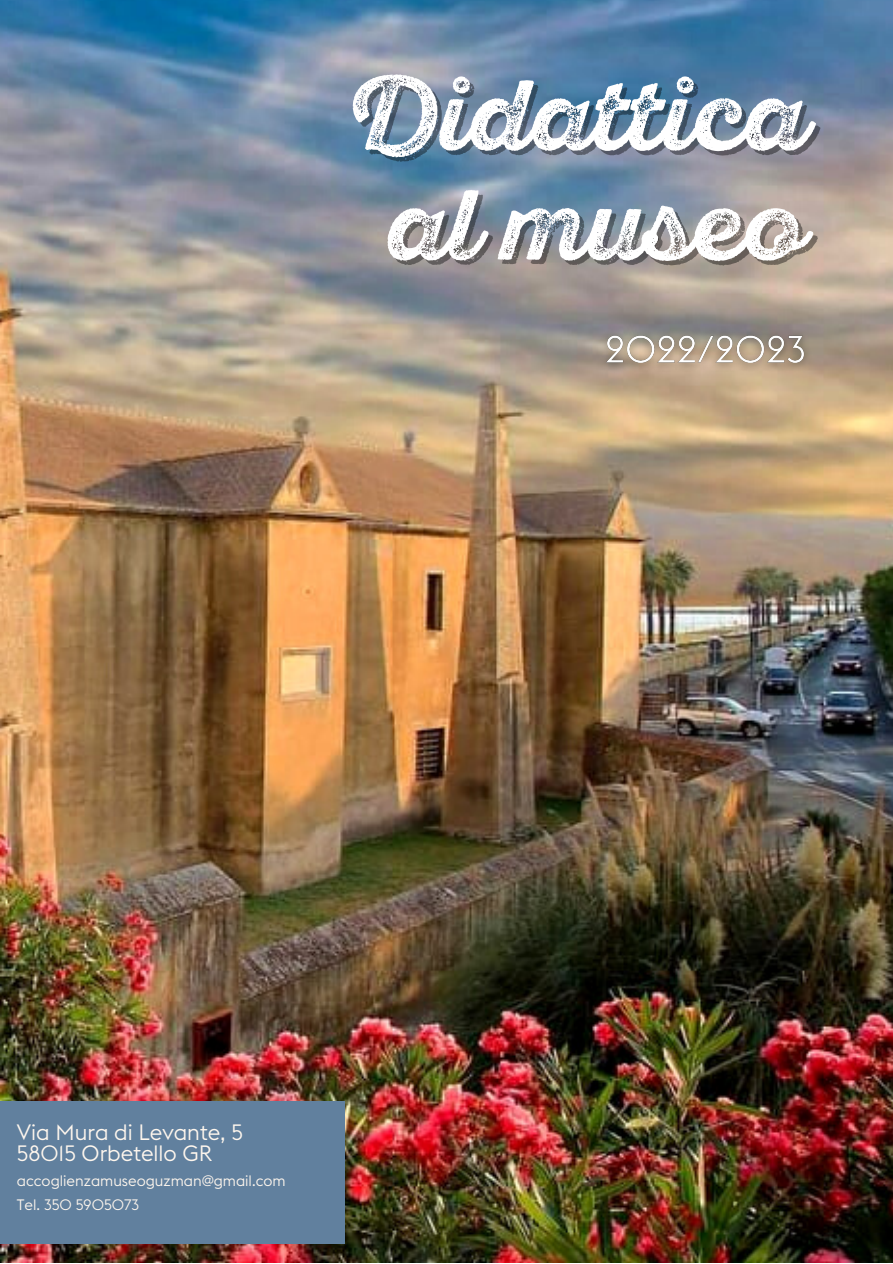
<style>
.page{position:relative;width:893px;height:1264px;background:#fff}
.page>*{position:absolute;margin:0;border:0;box-sizing:border-box;transform-origin:0 0}
.t1{font:99px/109.8px "Sant Elia Rough Alt Bold Thr DMO";color:#fff;text-align:center}
.t2{font:300 21.9px/21.3px "Euclid Flex";color:#fff7ee}
.t3{font:300 14.85px/24.8px "Euclid Flex";color:#fff7ee}
</style>
<div class="page">
<img style="left:0;top:0;width:892px;height:1262px">
<div style="left:0;top:1101px;width:344px;height:143px;background:#61809e"></div>
<img style="left:593px;top:314px;width:225px;height:73px">
<h1 class="t1" style="left:345px;top:63px;width:462px">Didattica al museo</h1>
<h2 class="t2" style="left:17px;top:1120px;width:227px">Via Mura di Levante, 5<br>58015 Orbetello GR</h2>
<p class="t3" style="left:17px;top:1167px;width:270px">accoglienzamuseoguzman@gmail.com<br>Tel. 350 5905073</p>
</div>
